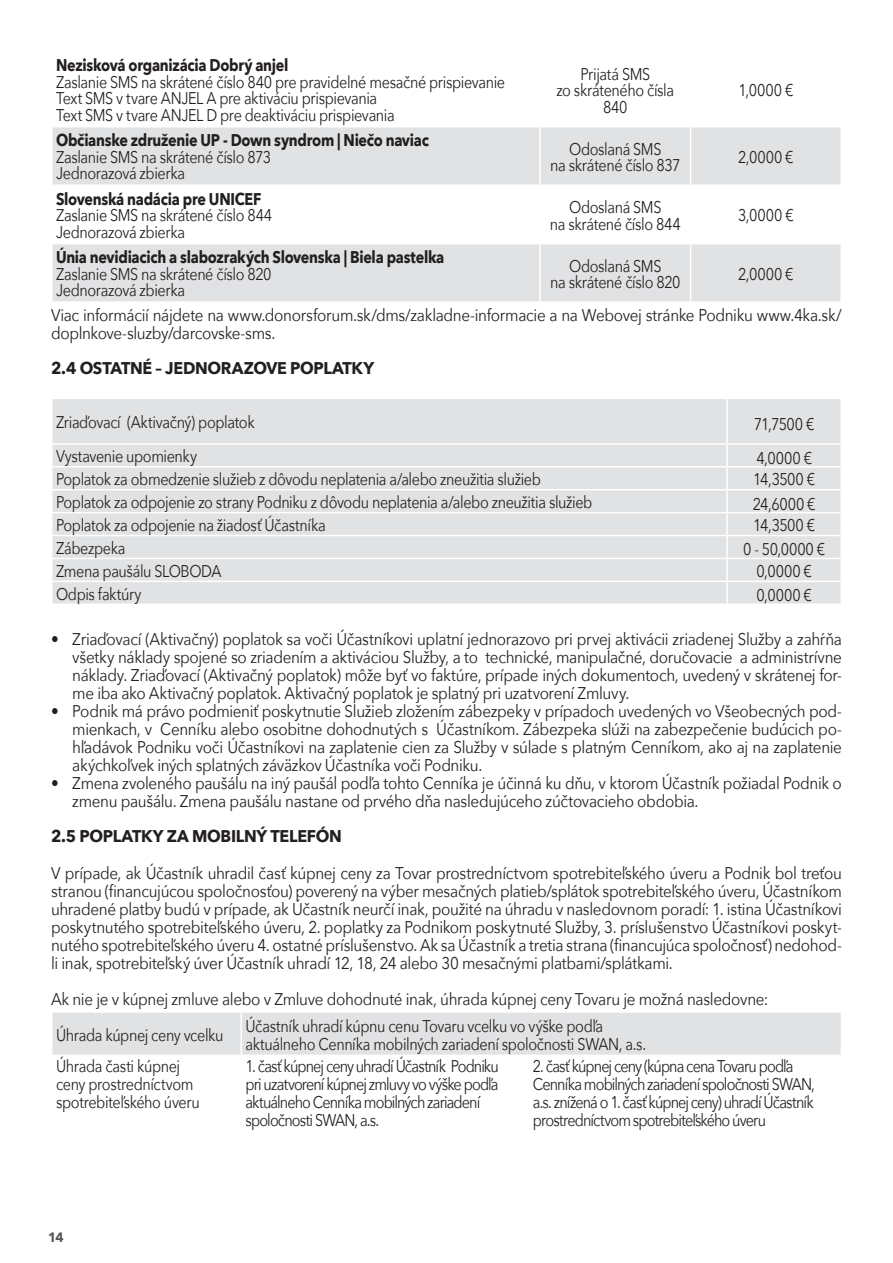
<style>
.page{position:relative;width:893px;height:1263px;background:#fff}
.page>*{position:absolute;margin:0;border:0;box-sizing:border-box;transform-origin:0 0}
.t1{font:16.95px/18px "Avenir Next";letter-spacing:-.025em;color:#231f20;scale:.9 1}
.t2{font:16.95px/16.5px "Avenir Next";letter-spacing:-.025em;color:#231f20;scale:.85 1}
.t3{font:16.95px/18px "Avenir Next";letter-spacing:-.065em;color:#231f20;scale:.85 1}
.t4{font:700 16.95px "Avenir Next";letter-spacing:-.02em;color:#231f20;scale:.85 1}
.t5{font:16.95px/18px "Avenir Next";letter-spacing:-.06em;color:#231f20;scale:.85 1}
.t6{font:700 16.95px "Avenir Next";letter-spacing:-.02em;color:#231f20;scale:.95 1}
.t7{font:700 13.5px "Avenir Next";color:#57585a;scale:.95 1}
</style>
<div class="page">
<svg style="left:53px;top:127px;width:787px;height:174px;fill:#e1e2e4"></svg>
<hr style="left:690px;top:127px;width:1px;height:57px;background:#fff">
<hr style="left:51px;top:184px;width:489px;height:2px;background:#fff">
<hr style="left:540px;top:184px;width:151px;height:2px;background:#fff">
<hr style="left:691px;top:184px;width:151px;height:2px;background:#fff">
<hr style="left:690px;top:186px;width:1px;height:57px;background:#fff">
<hr style="left:51px;top:243px;width:489px;height:1px;background:#fff">
<hr style="left:540px;top:243px;width:151px;height:1px;background:#fff">
<hr style="left:691px;top:243px;width:151px;height:1px;background:#fff">
<hr style="left:690px;top:244px;width:1px;height:57px;background:#fff">
<hr style="left:539px;top:127px;width:2px;height:57px;background:#fff">
<hr style="left:539px;top:186px;width:2px;height:57px;background:#fff">
<hr style="left:539px;top:244px;width:2px;height:57px;background:#fff">
<div style="left:53px;top:399px;width:787px;height:204px;background:#e1e2e4"></div>
<hr style="left:726px;top:399px;width:2px;height:44px;background:#fff">
<hr style="left:51px;top:443px;width:676px;height:2px;background:#fff">
<hr style="left:727px;top:443px;width:115px;height:2px;background:#fff">
<hr style="left:726px;top:445px;width:2px;height:21px;background:#fff">
<hr style="left:51px;top:466px;width:676px;height:2px;background:#fff">
<hr style="left:727px;top:466px;width:115px;height:2px;background:#fff">
<hr style="left:726px;top:468px;width:2px;height:21px;background:#fff">
<hr style="left:51px;top:489px;width:676px;height:1px;background:#fff">
<hr style="left:727px;top:489px;width:115px;height:1px;background:#fff">
<hr style="left:726px;top:490px;width:2px;height:22px;background:#fff">
<hr style="left:51px;top:512px;width:676px;height:1px;background:#fff">
<hr style="left:727px;top:512px;width:115px;height:1px;background:#fff">
<hr style="left:726px;top:513px;width:2px;height:22px;background:#fff">
<hr style="left:51px;top:535px;width:676px;height:1px;background:#fff">
<hr style="left:727px;top:535px;width:115px;height:1px;background:#fff">
<hr style="left:726px;top:536px;width:2px;height:22px;background:#fff">
<hr style="left:51px;top:558px;width:676px;height:1px;background:#fff">
<hr style="left:727px;top:558px;width:115px;height:1px;background:#fff">
<hr style="left:726px;top:559px;width:2px;height:22px;background:#fff">
<hr style="left:51px;top:581px;width:676px;height:1px;background:#fff">
<hr style="left:727px;top:581px;width:115px;height:1px;background:#fff">
<hr style="left:726px;top:582px;width:2px;height:21px;background:#fff">
<div style="left:53px;top:1013px;width:788px;height:41px;background:#e1e2e4"></div>
<hr style="left:240px;top:1013px;width:2px;height:41px;background:#fff">
<p class="t4" style="left:56px;top:51px;width:275px">Nezisková organizácia Dobrý anjel</p>
<p class="t2" style="left:56px;top:73px;width:530px">Zaslanie SMS na skrátené číslo 840 pre pravidelné mesačné prispievanie<br>Text SMS v tvare ANJEL A pre aktiváciu prispievania<br>Text SMS v tvare ANJEL D pre deaktiváciu prispievania</p>
<p class="t2" style="left:556px;top:65px;width:140px;text-align:center">Prijatá SMS<br>zo skráteného čísla<br>840</p>
<p class="t2" style="left:738px;top:81px;width:66px">1,0000 €</p>
<p class="t4" style="left:56px;top:126px;width:440px">Občianske združenie UP - Down syndrom | Niečo naviac</p>
<p class="t2" style="left:56px;top:148px;width:255px">Zaslanie SMS na skrátené číslo 873<br>Jednorazová zbierka</p>
<p class="t2" style="left:550px;top:140px;width:155px;text-align:center">Odoslaná SMS<br>na skrátené číslo 837</p>
<p class="t2" style="left:738px;top:148px;width:67px">2,0000 €</p>
<p class="t4" style="left:56px;top:184px;width:243px">Slovenská nadácia pre UNICEF</p>
<p class="t2" style="left:56px;top:206px;width:256px">Zaslanie SMS na skrátené číslo 844<br>Jednorazová zbierka</p>
<p class="t2" style="left:550px;top:198px;width:156px;text-align:center">Odoslaná SMS<br>na skrátené číslo 844</p>
<p class="t2" style="left:738px;top:207px;width:67px">3,0000 €</p>
<p class="t4" style="left:56px;top:243px;width:458px">Únia nevidiacich a slabozrakých Slovenska | Biela pastelka</p>
<p class="t2" style="left:56px;top:265px;width:255px">Zaslanie SMS na skrátené číslo 820<br>Jednorazová zbierka</p>
<p class="t2" style="left:550px;top:257px;width:155px;text-align:center">Odoslaná SMS<br>na skrátené číslo 820</p>
<p class="t2" style="left:738px;top:265px;width:67px">2,0000 €</p>
<p class="t1" style="left:51px;top:305px;width:880px">Viac informácií nájdete na www.donorsforum.sk/dms/zakladne-informacie a na Webovej stránke Podniku www.4ka.sk/ doplnkove-sluzby/darcovske-sms.</p>
<p class="t6" style="left:51px;top:353px;width:342px">2.4 OSTATNÉ – JEDNORAZOVE POPLATKY</p>
<p class="t2" style="left:56px;top:413px;width:235px">Zriaďovací (Aktivačný) poplatok</p>
<p class="t2" style="left:754px;top:415px;width:73px">71,7500 €</p>
<p class="t2" style="left:56px;top:447px;width:167px">Vystavenie upomienky</p>
<p class="t2" style="left:756px;top:449px;width:67px">4,0000 €</p>
<p class="t2" style="left:56px;top:470px;width:572px">Poplatok za obmedzenie služieb z dôvodu neplatenia a/alebo zneužitia služieb</p>
<p class="t2" style="left:753px;top:470px;width:74px">14,3500 €</p>
<p class="t2" style="left:56px;top:493px;width:633px">Poplatok za odpojenie zo strany Podniku z dôvodu neplatenia a/alebo zneužitia služieb</p>
<p class="t2" style="left:753px;top:495px;width:75px">24,6000 €</p>
<p class="t2" style="left:56px;top:516px;width:319px">Poplatok za odpojenie na žiadosť Účastníka</p>
<p class="t2" style="left:753px;top:516px;width:74px">14,3500 €</p>
<p class="t2" style="left:56px;top:539px;width:83px">Zábezpeka</p>
<p class="t2" style="left:743px;top:540px;width:98px">0 - 50,0000 €</p>
<p class="t2" style="left:56px;top:562px;width:196px">Zmena paušálu SLOBODA</p>
<p class="t2" style="left:756px;top:562px;width:67px">0,0000 €</p>
<p class="t2" style="left:56px;top:585px;width:102px">Odpis faktúry</p>
<p class="t2" style="left:756px;top:586px;width:67px">0,0000 €</p>
<p class="t1" style="left:72px;top:629px;width:857px;text-align:justify;text-indent:-21px">• Zriaďovací (Aktivačný) poplatok sa voči Účastníkovi uplatní jednorazovo pri prvej aktivácii zriadenej Služby a zahŕňa všetky náklady spojené so zriadením a aktiváciou Služby, a to technické, manipulačné, doručovacie a administrívne náklady. Zriaďovací (Aktivačný poplatok) môže byť vo faktúre, prípade iných dokumentoch, uvedený v skrátenej for&shy;me iba ako Aktivačný poplatok. Aktivačný poplatok je splatný pri uzatvorení Zmluvy.</p>
<p class="t1" style="left:72px;top:701px;width:857px;text-align:justify;text-indent:-21px">• Podnik má právo podmieniť poskytnutie Služieb zložením zábezpeky v prípadoch uvedených vo Všeobecných pod&shy;mienkach, v Cenníku alebo osobitne dohodnutých s Účastníkom. Zábezpeka slúži na zabezpečenie budúcich po&shy;hľadávok Podniku voči Účastníkovi na zaplatenie cien za Služby v súlade s platným Cenníkom, ako aj na zaplatenie akýchkoľvek iných splatných záväzkov Účastníka voči Podniku.</p>
<p class="t1" style="left:72px;top:773px;width:857px;text-indent:-21px">• Zmena zvoleného paušálu na iný paušál podľa tohto Cenníka je účinná ku dňu, v ktorom Účastník požiadal Podnik o zmenu paušálu. Zmena paušálu nastane od prvého dňa nasledujúceho zúčtovacieho obdobia.</p>
<p class="t6" style="left:51px;top:821px;width:308px">2.5 POPLATKY ZA MOBILNÝ TELEFÓN</p>
<p class="t1" style="left:51px;top:863px;width:880px;text-align:justify">V prípade, ak Účastník uhradil časť kúpnej ceny za Tovar prostredníctvom spotrebiteľského úveru a Podnik bol treťou stranou (financujúcou spoločnosťou) poverený na výber mesačných platieb/splátok spotrebiteľského úveru, Účastníkom uhradené platby budú v prípade, ak Účastník neurčí inak, použité na úhradu v nasledovnom poradí: 1. istina Účastníkovi poskytnutého spotrebiteľského úveru, 2. poplatky za Podnikom poskytnuté Služby, 3. príslušenstvo Účastníkovi poskyt&shy;nutého spotrebiteľského úveru 4. ostatné príslušenstvo. Ak sa Účastník a tretia strana (financujúca spoločnosť) nedohod&shy;li inak, spotrebiteľský úver Účastník uhradí 12, 18, 24 alebo 30 mesačnými platbami/splátkami.</p>
<p class="t1" style="left:51px;top:981px;width:799px;line-height:35.4px">Ak nie je v kúpnej zmluve alebo v Zmluve dohodnuté inak, úhrada kúpnej ceny Tovaru je možná nasledovne:<br>Úhrada kúpnej ceny vcelku</p>
<p class="t2" style="left:245px;top:1016px;width:473px;line-height:18px">Účastník uhradí kúpnu cenu Tovaru vcelku vo výške podľa aktuálneho Cenníka mobilných zariadení spoločnosti SWAN, a.s.</p>
<p class="t2" style="left:56px;top:1056px;width:171px;line-height:18px">Úhrada časti kúpnej ceny prostredníctvom spotrebiteľského úveru</p>
<p class="t5" style="left:245px;top:1056px;width:300px">1. časť kúpnej ceny uhradí Účastník Podniku pri uzatvorení kúpnej zmluvy vo výške podľa aktuálneho Cenníka mobilných zariadení spoločnosti SWAN, a.s.</p>
<p class="t3" style="left:533px;top:1056px;width:333px">2. časť kúpnej ceny (kúpna cena Tovaru podľa Cenníka mobilných zariadení spoločnosti SWAN, a.s. znížená o 1. časť kúpnej ceny) uhradí Účastník prostredníctvom spotrebiteľského úveru</p>
<p class="t7" style="left:48px;top:1226px;width:18px">14</p>
</div>
